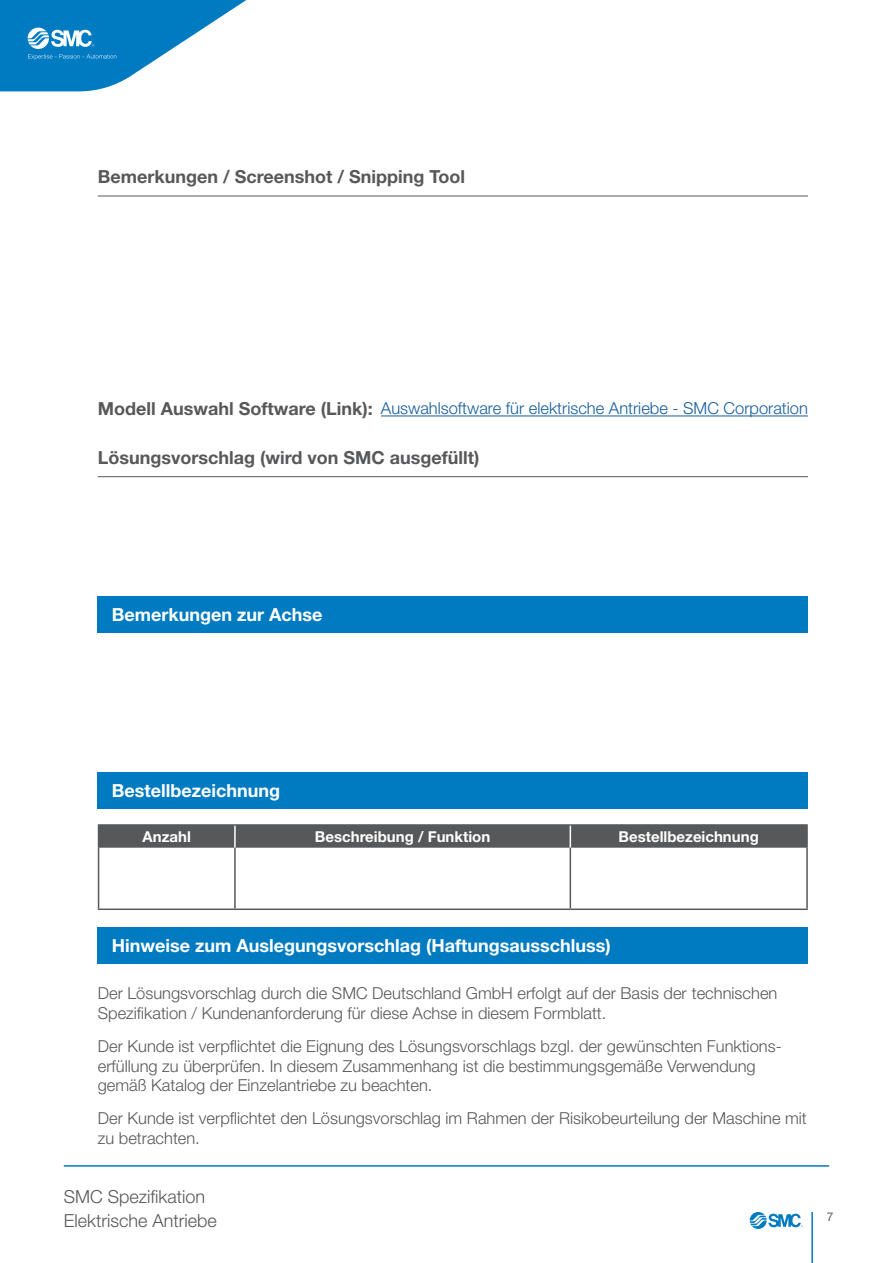
<style>
.page{position:relative;width:893px;height:1263px;background:#fff}
.page>*{position:absolute;margin:0;border:0;box-sizing:border-box;transform-origin:0 0}
.t1{font:700 18px "Helvetica Neue LT Std";color:#fff}
.t2{font:700 18px "Helvetica Neue LT Std";color:#57585a}
.t3{font:300 18px "Helvetica Neue LT Std";color:#57585a}
.t4{font:300 16.5px/19.8px "Helvetica Neue LT Std";color:#57585a}
.t5{font:300 16.5px "Helvetica Neue LT Std";color:#175d9e}
.t6{font:700 15px "Helvetica Neue LT Std";color:#fff}
.t7{font:12px "Helvetica Neue LT Std";color:#57585a}
.s1{font-weight:700;font-size:18px;color:#57585a}
</style>
<div class="page">
<hr style="left:64px;top:1165px;width:765px;height:2px;background:#007bc2">
<svg style="left:750px;top:1212px;width:53px;height:17px"></svg>
<hr style="left:811px;top:1212px;width:2px;height:51px;background:#007bc2">
<hr style="left:98px;top:824px;width:137px;height:2px;background:#57585a">
<hr style="left:235px;top:824px;width:335px;height:2px;background:#57585a">
<hr style="left:570px;top:824px;width:238px;height:2px;background:#57585a">
<hr style="left:806px;top:826px;width:2px;height:22px;background:#57585a">
<div style="left:98px;top:825px;width:709px;height:23px;background:#57585a"></div>
<hr style="left:98px;top:848px;width:1px;height:60px;background:#57585a">
<hr style="left:234px;top:848px;width:2px;height:60px;background:#57585a">
<hr style="left:570px;top:848px;width:1px;height:60px;background:#57585a">
<hr style="left:806px;top:848px;width:2px;height:60px;background:#57585a">
<hr style="left:98px;top:908px;width:137px;height:2px;background:#57585a">
<hr style="left:235px;top:908px;width:335px;height:2px;background:#57585a">
<hr style="left:570px;top:908px;width:238px;height:2px;background:#57585a">
<svg style="left:0;top:0;width:247px;height:91px"></svg>
<hr style="left:381px;top:415px;width:427px;height:1px;background:#175d9e">
<hr style="left:98px;top:196px;width:710px;height:1px;background:#57585a">
<hr style="left:98px;top:476px;width:710px;height:1px;background:#57585a">
<div style="left:98px;top:597px;width:710px;height:36px;background:#007bc2"></div>
<div style="left:98px;top:772px;width:710px;height:37px;background:#007bc2"></div>
<div style="left:98px;top:928px;width:710px;height:36px;background:#007bc2"></div>
<p class="t2" style="left:98px;top:165px;width:369px">Bemerkungen / Screenshot / Snipping Tool</p>
<p class="t5" style="left:98px;top:398px;width:712px"><span class="s1">Modell Auswahl Software (Link):</span> Auswahlsoftware für elektrische Antriebe - SMC Corporation</p>
<p class="t2" style="left:98px;top:446px;width:383px">Lösungsvorschlag (wird von SMC ausgefüllt)</p>
<p class="t1" style="left:112px;top:604px;width:212px">Bemerkungen zur Achse</p>
<p class="t1" style="left:112px;top:780px;width:170px">Bestellbezeichnung</p>
<p class="t6" style="left:143px;top:827px;width:50px">Anzahl</p>
<p class="t6" style="left:315px;top:827px;width:177px">Beschreibung / Funktion</p>
<p class="t6" style="left:619px;top:827px;width:142px">Bestellbezeichnung</p>
<p class="t1" style="left:112px;top:935px;width:500px">Hinweise zum Auslegungsvorschlag (Haftungsausschluss)</p>
<p class="t4" style="left:98px;top:983px;width:681px">Der Lösungsvorschlag durch die SMC Deutschland GmbH erfolgt auf der Basis der technischen<br>Spezifikation / Kundenanforderung für diese Achse in diesem Formblatt.</p>
<p class="t4" style="left:98px;top:1036px;width:685px">Der Kunde ist verpflichtet die Eignung des Lösungsvorschlags bzgl. der gewünschten Funktions&shy;erfüllung zu überprüfen. In diesem Zusammenhang ist die bestimmungsgemäße Verwendung gemäß Katalog der Einzelantriebe zu beachten.</p>
<p class="t4" style="left:98px;top:1108px;width:710px">Der Kunde ist verpflichtet den Lösungsvorschlag im Rahmen der Risikobeurteilung der Maschine mit zu betrachten.</p>
<p class="t3" style="left:64px;top:1185px;width:143px">SMC Spezifikation</p>
<p class="t3" style="left:64px;top:1209px;width:155px">Elektrische Antriebe</p>
<p class="t7" style="left:827px;top:1209px;width:8px">7</p>
</div>
